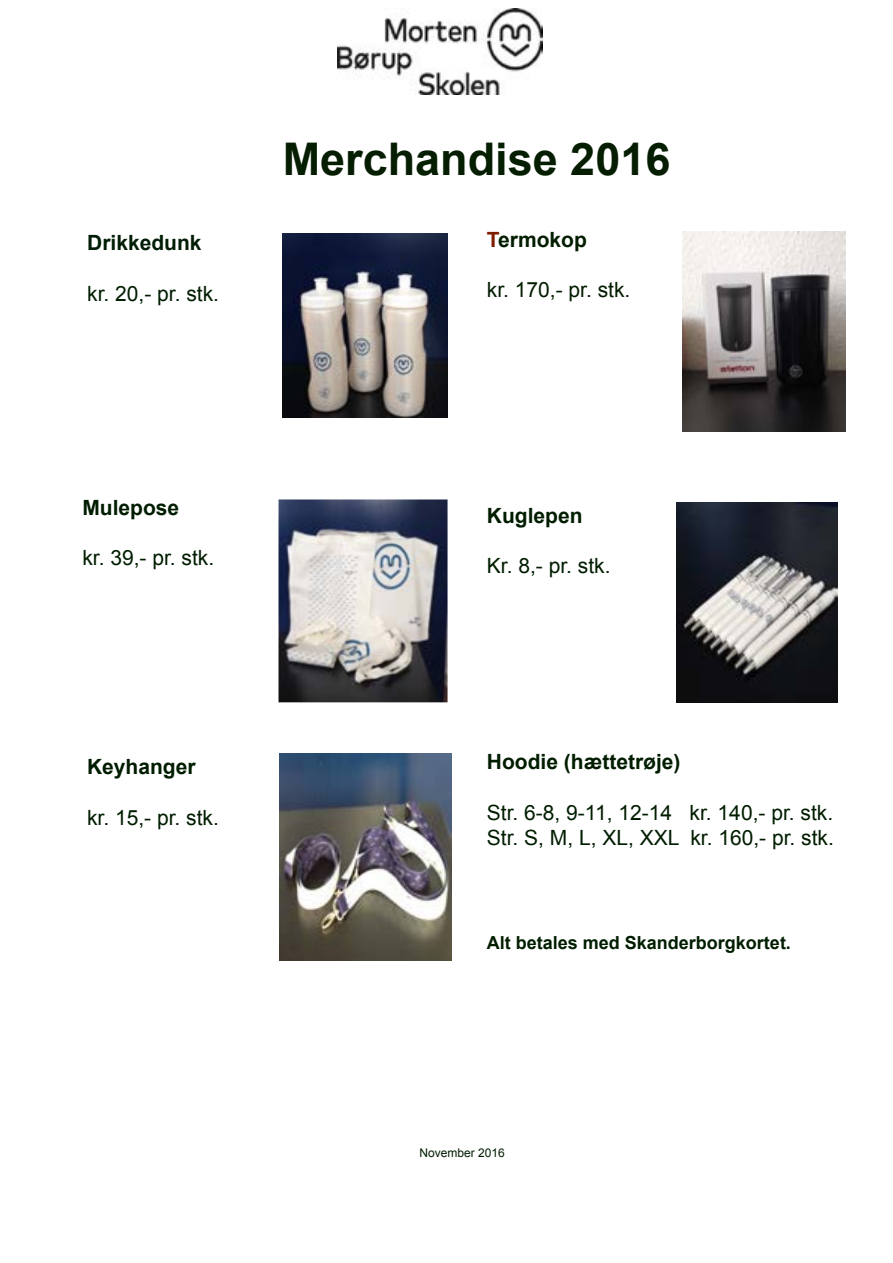
<style>
.page{position:relative;width:893px;height:1263px;background:#fff}
.page>*{position:absolute;margin:0;border:0;box-sizing:border-box;transform-origin:0 0}
.t1{font:700 45px "Arial";color:#051d00}
.t2{font:21px/25.2px "Arial";color:#001d00}
.t3{font:700 21px "Arial";color:#001d00}
.t4{font:21px "Arial";color:#031d00}
.t5{font:700 21px "Arial";color:#001d05}
.t6{font:700 21px "Arial";color:#031d00}
.t7{font:700 18px "Arial";color:#001d00}
.t8{font:12px "Arial";color:#001d00}
.s1{color:#7f1d00}
</style>
<div class="page">
<img style="left:282px;top:234px;width:166px;height:183px">
<img style="left:279px;top:499px;width:169px;height:203px">
<img style="left:676px;top:502px;width:161px;height:200px">
<img style="left:682px;top:232px;width:163px;height:199px">
<img style="left:280px;top:754px;width:171px;height:206px">
<img style="left:337px;top:8px;width:205px;height:87px">
<p class="t5" style="left:87px;top:229px;width:116px">Drikkedunk</p>
<p class="t2" style="left:87px;top:281px;width:133px">kr. 20,- pr. stk.</p>
<h1 class="t1" style="left:283px;top:129px;width:389px">Merchandise 2016</h1>
<p class="t6" style="left:487px;top:226px;width:101px"><span class="s1">T</span>ermokop</p>
<p class="t4" style="left:487px;top:276px;width:145px">kr. 170,- pr. stk.</p>
<p class="t3" style="left:82px;top:493px;width:98px">Mulepose</p>
<p class="t2" style="left:82px;top:545px;width:133px">kr. 39,- pr. stk.</p>
<p class="t3" style="left:87px;top:753px;width:110px">Keyhanger</p>
<p class="t2" style="left:87px;top:805px;width:133px">kr. 15,- pr. stk.</p>
<p class="t3" style="left:487px;top:501px;width:97px">Kuglepen</p>
<p class="t2" style="left:487px;top:553px;width:125px">Kr. 8,- pr. stk.</p>
<p class="t3" style="left:487px;top:748px;width:195px">Hoodie (hættetrøje)</p>
<p class="t2" style="left:487px;top:800px;width:349px">Str. 6-8, 9-11, 12-14 kr. 140,- pr. stk.<br>Str. S, M, L, XL, XXL kr. 160,- pr. stk.</p>
<p class="t7" style="left:487px;top:930px;width:306px">Alt betales med Skanderborgkortet.</p>
<p class="t8" style="left:420px;top:1145px;width:87px">November 2016</p>
</div>
